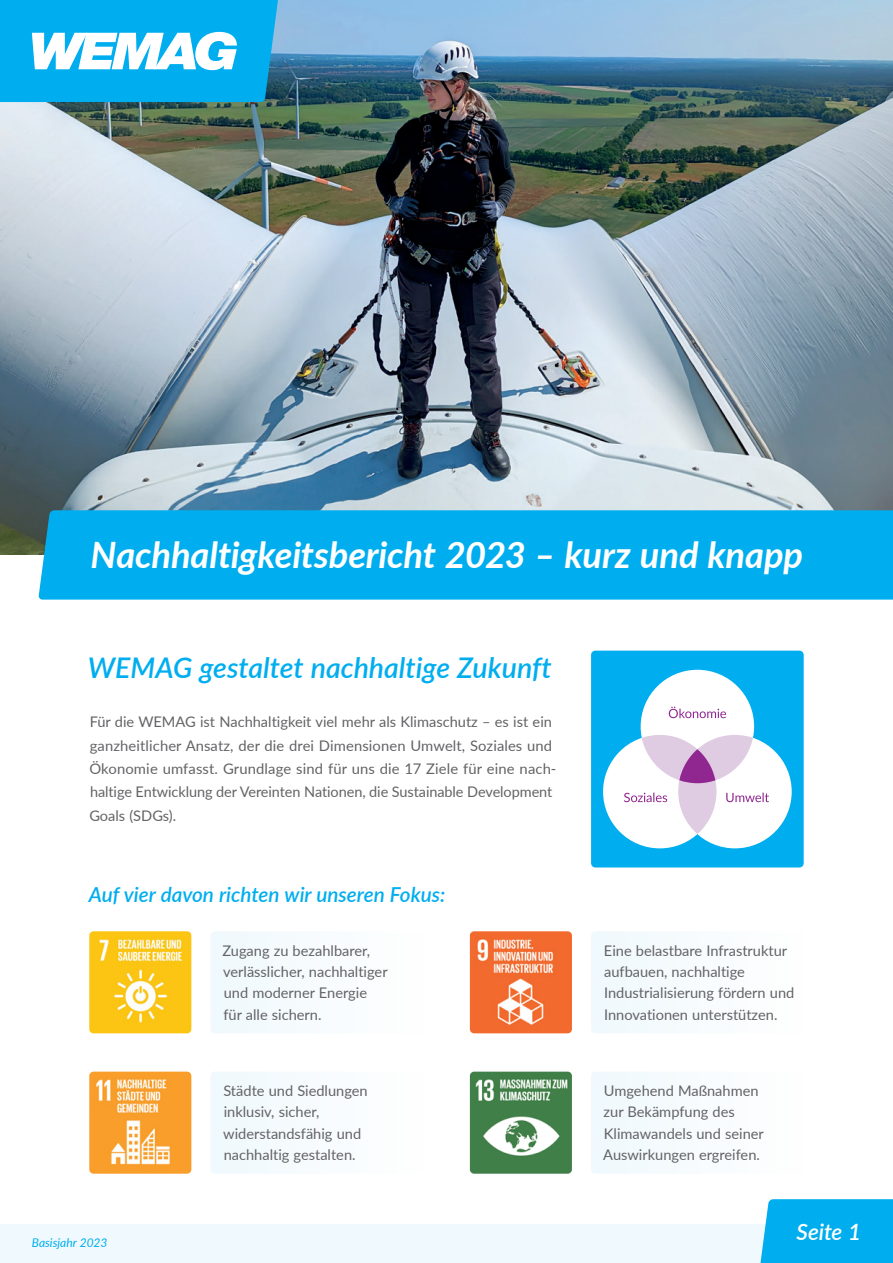
<style>
.page{position:relative;width:893px;height:1263px;background:#fff}
.page>*{position:absolute;margin:0;border:0;box-sizing:border-box;transform-origin:0 0}
.t1{font:italic 700 36.3px "Lato";letter-spacing:-.005em;color:#fff}
.t2{font:italic 600 28.5px "Lato";color:#00aeef}
.t3{font:italic 600 22.5px "Lato";letter-spacing:-.005em;color:#fff}
.t4{font:italic 600 20.7px "Lato";color:#00aeef}
.t5{font:14.7px/21.3px "Lato";color:#636366}
.t6{font:italic 12px "Lato";color:#00aeef}
</style>
<div class="page">
<div style="left:591px;top:931px;width:71px;height:102px;background:#f2f9fd"></div>
<div style="left:211px;top:931px;width:71px;height:102px;background:#f2f9fd"></div>
<div style="left:591px;top:1072px;width:71px;height:102px;background:#f2f9fd"></div>
<div style="left:211px;top:1072px;width:71px;height:102px;background:#f2f9fd"></div>
<div style="left:0;top:1225px;width:853px;height:38px;background:#f0f9fd"></div>
<img style="left:0;top:0;width:893px;height:555px">
<img style="left:89px;top:931px;width:102px;height:102px">
<img style="left:470px;top:931px;width:102px;height:102px">
<img style="left:89px;top:1071px;width:102px;height:103px">
<img style="left:470px;top:1071px;width:102px;height:103px">
<svg style="left:0;top:0;width:280px;height:102px"></svg>
<div style="left:759px;top:1199px;width:134px;height:64px;background:#00aeef"></div>
<div style="left:38px;top:510px;width:855px;height:90px;background:#00aeef"></div>
<div style="left:591px;top:651px;width:213px;height:216px;background:#00aeef;border-radius:4px"></div>
<div style="left:641px;top:670px;width:113px;height:113px;background:#fff;border-radius:50%"></div>
<div style="left:678px;top:735px;width:114px;height:113px;background:#fff;border-radius:50%"></div>
<div style="left:603px;top:735px;width:113px;height:113px;background:#fff;border-radius:50%"></div>
<div style="left:678px;top:749px;width:38px;height:85px;background:#dfcce3;border-radius:50%"></div>
<svg style="left:642px;top:735px;width:111px;height:48px"></svg>
<svg style="left:669px;top:707px;width:57px;height:11px"></svg>
<svg style="left:624px;top:793px;width:43px;height:9px"></svg>
<svg style="left:726px;top:793px;width:43px;height:9px"></svg>
<h1 class="t1" style="left:90px;top:528px;width:714px">Nachhaltigkeitsbericht 2023 – kurz und knapp</h1>
<h2 class="t2" style="left:88px;top:647px;width:465px">WEMAG gestaltet nachhaltige Zukunft</h2>
<p class="t5" style="left:89px;top:709px;width:469px;line-height:23.4px">Für die WEMAG ist Nachhaltigkeit viel mehr als Klimaschutz – es ist ein ganzheitlicher Ansatz, der die drei Dimensionen Umwelt, Soziales und Ökonomie umfasst. Grundlage sind für uns die 17 Ziele für eine nach&shy;haltige Entwicklung der Vereinten Nationen, die Sustainable Development Goals (SDGs).</p>
<h3 class="t4" style="left:89px;top:879px;width:358px">Auf vier davon richten wir unseren Fokus:</h3>
<p class="t5" style="left:222px;top:939px;width:167px">Zugang zu bezahlbarer, verlässlicher, nachhaltiger und moderner Energie für alle sichern.</p>
<p class="t6" style="left:32px;top:1234px;width:77px">Basisjahr 2023</p>
<p class="t5" style="left:223px;top:1079px;width:146px">Städte und Siedlungen inklusiv, sicher, widerstandsfähig und nachhaltig gestalten.</p>
<p class="t5" style="left:604px;top:939px;width:192px">Eine belastbare Infrastruktur aufbauen, nachhaltige<br>Industrialisierung fördern und<br>Innovationen unterstützen.</p>
<p class="t5" style="left:603px;top:1079px;width:162px">Umgehend Maßnahmen zur Bekämpfung des<br>Klimawandels und seiner<br>Auswirkungen ergreifen.</p>
<h3 class="t3" style="left:797px;top:1215px;width:66px">Seite 1</h3>
</div>
